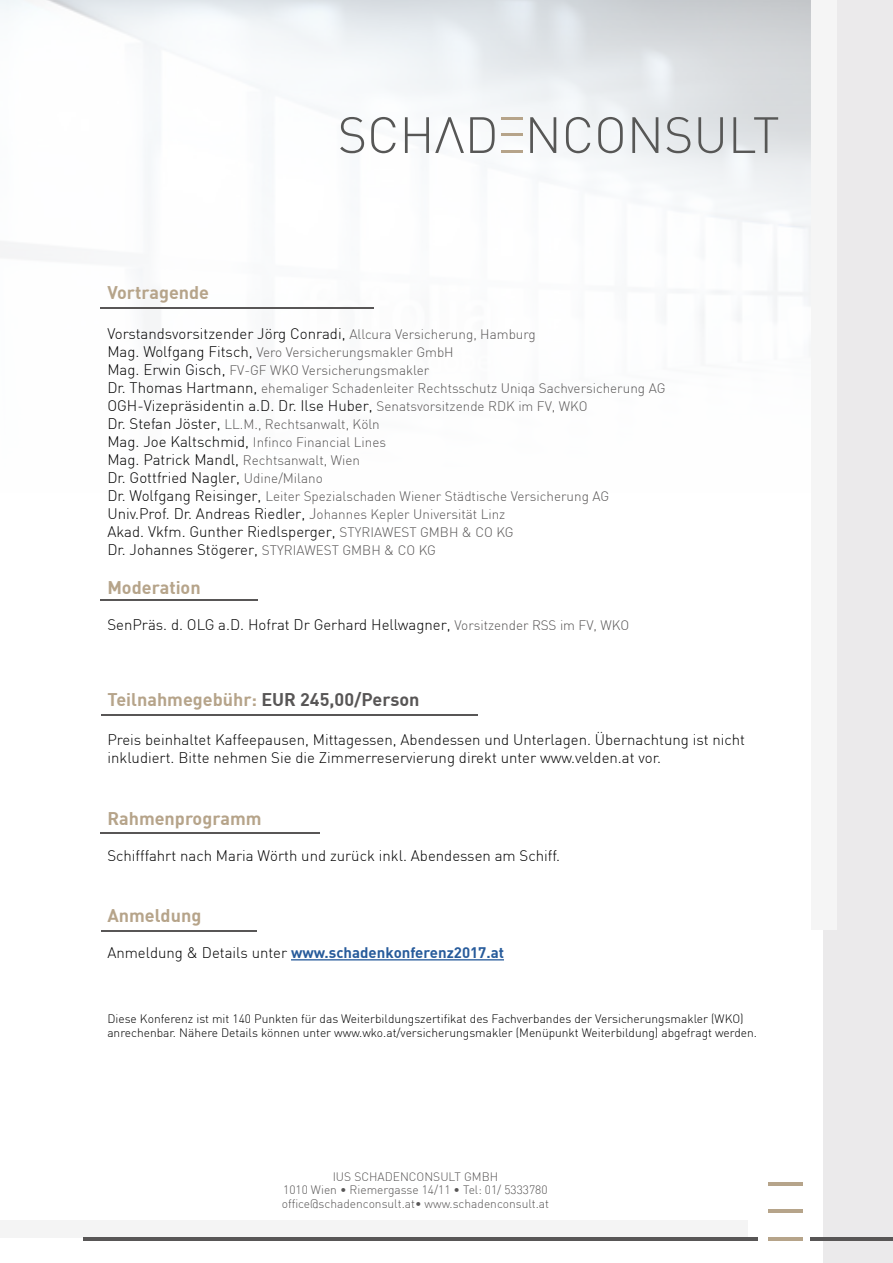
<style>
.page{position:relative;width:893px;height:1263px;background:#fff}
.page>*{position:absolute;margin:0;border:0;box-sizing:border-box;transform-origin:0 0}
.t1{font:700 18px "DIN";color:#b6a48a}
.t2{font:300 15px/18px "DIN";color:#000}
.t3{font:700 15px "DIN";color:#275b9b}
.t4{font:300 13.5px/18px "DIN";color:#585656}
.t5{font:300 12px/14.4px "DIN";color:#000}
.t6{font:300 12px/13.5px "DIN";color:#585656;text-align:center}
.s1{font-size:13.5px;color:#585656}
.s2{font-size:15px;color:#000}
.s3{color:#585656}
.s4{font-weight:300;color:#000}
</style>
<div class="page">
<img style="left:0;top:0;width:811px;height:601px">
<hr style="left:291px;top:959px;width:213px;height:1px;background:#275b9b">
<div style="left:0;top:1220px;width:747px;height:17px;background:#f4f4f4"></div>
<div style="left:823px;top:1px;width:70px;height:1262px;background:#ebeaeb"></div>
<hr style="left:83px;top:1237px;width:675px;height:4px;background:#585656">
<hr style="left:810px;top:1237px;width:83px;height:4px;background:#585656">
<hr style="left:768px;top:1209px;width:35px;height:4px;background:#b6a48a">
<hr style="left:768px;top:1237px;width:35px;height:4px;background:#b6a48a">
<hr style="left:768px;top:1182px;width:35px;height:4px;background:#b6a48a">
<div style="left:811px;top:0;width:25px;height:930px;background:#f5f5f5"></div>
<hr style="left:101px;top:307px;width:273px;height:2px;background:#585656">
<hr style="left:101px;top:832px;width:219px;height:2px;background:#585656">
<hr style="left:101px;top:930px;width:155px;height:2px;background:#585656">
<hr style="left:101px;top:599px;width:157px;height:2px;background:#585656">
<hr style="left:101px;top:714px;width:376px;height:2px;background:#585656">
<svg style="left:340px;top:117px;width:438px;height:36px"></svg>
<hr style="left:501px;top:134px;width:21px;height:2px;background:#b6a48a">
<hr style="left:501px;top:151px;width:21px;height:2px;background:#b6a48a">
<hr style="left:501px;top:117px;width:21px;height:3px;background:#b6a48a">
<p class="t1" style="left:107px;top:286px;width:103px">Vortragende</p>
<p class="t2" style="left:107px;top:326px;width:430px">Vorstandsvorsitzender Jörg Conradi, <span class="s1">Allcura Versicherung, Hamburg</span></p>
<p class="t4" style="left:107px;top:344px;width:560px"><span class="s2">Mag. Wolfgang Fitsch,</span> Vero Versicherungsmakler GmbH<br><span class="s2">Mag. Erwin Gisch,</span> FV-GF WKO Versicherungsmakler<br><span class="s2">Dr. Thomas Hartmann,</span> ehemaliger Schadenleiter Rechtsschutz Uniqa Sachversicherung AG</p>
<p class="t2" style="left:107px;top:396px;width:482px">OGH-Vizepräsidentin a.D. Dr. Ilse Huber, <span class="s1">Senatsvorsitzende RDK im FV, WKO</span></p>
<p class="t4" style="left:107px;top:415px;width:280px"><span class="s2">Dr. Stefan Jöster,</span> LL.M., Rechtsanwalt, Köln<br><span class="s2">Mag. Joe Kaltschmid,</span> Infinco Financial Lines</p>
<p class="t2" style="left:107px;top:450px;width:254px">Mag. Patrick Mandl, <span class="s1">Rechtsanwalt, Wien<br></span>Dr. Gottfried Nagler, <span class="s1">Udine/Milano</span></p>
<p class="t4" style="left:107px;top:488px;width:503px"><span class="s2">Dr. Wolfgang Reisinger,</span> Leiter Spezialschaden Wiener Städtische Versicherung AG</p>
<p class="t2" style="left:107px;top:504px;width:408px">Univ.Prof. Dr. Andreas Riedler, <span class="s3">J</span><span class="s1">ohannes Kepler Universität Linz<br></span>Akad. Vkfm. Gunther Riedlsperger, <span class="s1">STYRIAWEST GMBH &amp; CO KG<br></span>Dr. Johannes Stögerer, <span class="s1">STYRIAWEST GMBH &amp; CO KG</span></p>
<p class="t1" style="left:107px;top:581px;width:95px">Moderation</p>
<p class="t2" style="left:107px;top:616px;width:523px">SenPräs. d. OLG a.D. Hofrat Dr Gerhard Hellwagner, <span class="s1">Vorsitzender RSS im FV, WKO</span></p>
<p class="t1" style="left:107px;top:693px;width:314px">Teilnahmegebühr: <span class="s3">EUR 245,00/Person</span></p>
<p class="t2" style="left:107px;top:731px;width:639px">Preis beinhaltet Kaffeepausen, Mittagessen, Abendessen und Unterlagen. Übernachtung ist nicht inkludiert. Bitte nehmen Sie die Zimmerreservierung direkt unter www.velden.at vor.</p>
<p class="t1" style="left:107px;top:812px;width:156px">Rahmenprogramm</p>
<p class="t2" style="left:107px;top:846px;width:454px">Schifffahrt nach Maria Wörth und zurück inkl. Abendessen am Schiff.</p>
<p class="t1" style="left:107px;top:909px;width:95px">Anmeldung</p>
<p class="t3" style="left:107px;top:947px;width:398px"><span class="s4">Anmeldung &amp; Details unter</span> www.schadenkonferenz2017.at</p>
<p class="t5" style="left:107px;top:1011px;width:651px">Diese Konferenz ist mit 140 Punkten für das Weiterbildungszertifikat des Fachverbandes der Versicherungsmakler (WKO) anrechenbar. Nähere Details können unter www.wko.at/versicherungsmakler (Menüpunkt Weiterbildung) abgefragt werden.</p>
<p class="t6" style="left:282px;top:1171px;width:269px">IUS SCHADENCONSULT GMBH<br>1010 Wien • Riemergasse 14/11 • Tel: 01/ 5333780 office@schadenconsult.at• www.schadenconsult.at</p>
</div>
